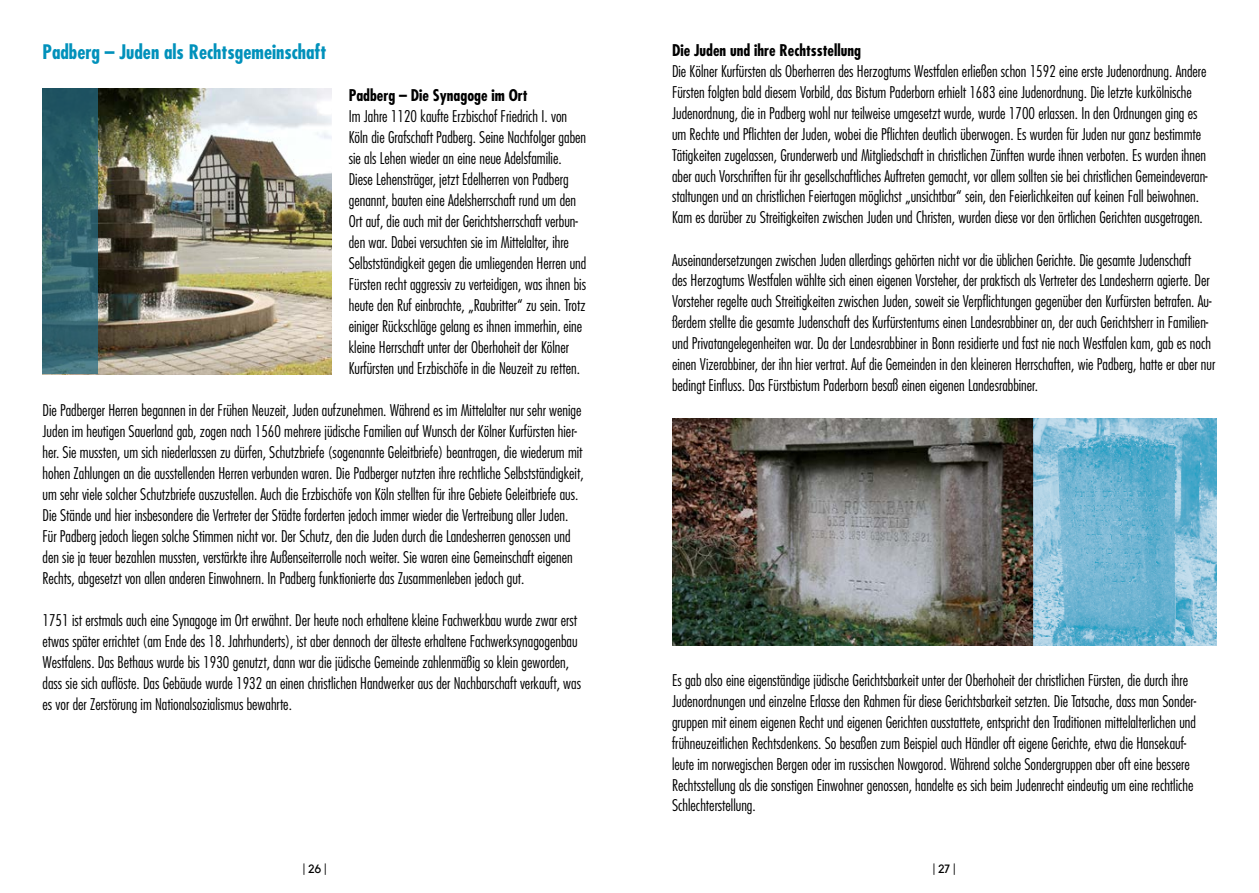
<style>
.page{position:relative;width:1259px;height:893px;background:#fff}
.page>*{position:absolute;margin:0;border:0;box-sizing:border-box;transform-origin:0 0}
.t1{font:700 condensed 19.5px "Futura Std";color:#0091bb}
.t2{font:300 condensed 15.75px/21px "Futura Std";color:#000}
.t3{font:700 condensed 15.75px "Futura Std";color:#000}
.t4{font:12px "Kollektif";color:#000}
</style>
<div class="page">
<img style="left:98px;top:89px;width:234px;height:285px">
<svg style="left:43px;top:89px;width:55px;height:285px;background:#30626d"></svg>
<img style="left:672px;top:419px;width:361px;height:227px">
<svg style="left:1033px;top:419px;width:183px;height:227px;background:#79b9d5"></svg>
<p class="t1" style="left:43px;top:39px;width:285px">Padberg – Juden als Rechtsgemeinschaft</p>
<p class="t3" style="left:349px;top:85px;width:180px">Padberg – Die Synagoge im Ort</p>
<p class="t2" style="left:349px;top:105px;width:239px">Im Jahre 1120 kaufte Erzbischof Friedrich I. von Köln die Grafschaft Padberg. Seine Nachfolger gaben sie als Lehen wieder an eine neue Adelsfamilie.<br>Diese Lehensträger, jetzt Edelherren von Padberg genannt, bauten eine Adelsherrschaft rund um den Ort auf, die auch mit der Gerichtsherrschaft verbun&shy;den war. Dabei versuchten sie im Mittelalter, ihre Selbstständigkeit gegen die umliegenden Herren und Fürsten recht aggressiv zu verteidigen, was ihnen bis heute den Ruf einbrachte, „Raubritter“ zu sein. Trotz einiger Rückschläge gelang es ihnen immerhin, eine kleine Herrschaft unter der Oberhoheit der Kölner Kurfürsten und Erzbischöfe in die Neuzeit zu retten.</p>
<p class="t2" style="left:43px;top:399px;width:542px">Die Padberger Herren begannen in der Frühen Neuzeit, Juden aufzunehmen. Während es im Mittelalter nur sehr wenige Juden im heutigen Sauerland gab, zogen nach 1560 mehrere jüdische Familien auf Wunsch der Kölner Kurfürsten hier&shy;her. Sie mussten, um sich niederlassen zu dürfen, Schutzbriefe (sogenannte Geleitbriefe) beantragen, die wiederum mit hohen Zahlungen an die ausstellenden Herren verbunden waren. Die Padberger nutzten ihre rechtliche Selbstständigkeit, um sehr viele solcher Schutzbriefe auszustellen. Auch die Erzbischöfe von Köln stellten für ihre Gebiete Geleitbriefe aus.<br>Die Stände und hier insbesondere die Vertreter der Städte forderten jedoch immer wieder die Vertreibung aller Juden.<br>Für Padberg jedoch liegen solche Stimmen nicht vor. Der Schutz, den die Juden durch die Landesherren genossen und den sie ja teuer bezahlen mussten, verstärkte ihre Außenseiterrolle noch weiter. Sie waren eine Gemeinschaft eigenen Rechts, abgesetzt von allen anderen Einwohnern. In Padberg funktionierte das Zusammenleben jedoch gut.</p>
<p class="t2" style="left:43px;top:609px;width:540px">1751 ist erstmals auch eine Synagoge im Ort erwähnt. Der heute noch erhaltene kleine Fachwerkbau wurde zwar erst etwas später errichtet (am Ende des 18. Jahrhunderts), ist aber dennoch der älteste erhaltene Fachwerksynagogenbau Westfalens. Das Bethaus wurde bis 1930 genutzt, dann war die jüdische Gemeinde zahlenmäßig so klein geworden, dass sie sich auflöste. Das Gebäude wurde 1932 an einen christlichen Handwerker aus der Nachbarschaft verkauft, was es vor der Zerstörung im Nationalsozialismus bewahrte.</p>
<p class="t3" style="left:672px;top:40px;width:190px">Die Juden und ihre Rechtsstellung</p>
<p class="t2" style="left:672px;top:60px;width:537px">Die Kölner Kurfürsten als Oberherren des Herzogtums Westfalen erließen schon 1592 eine erste Judenordnung. Andere Fürsten folgten bald diesem Vorbild, das Bistum Paderborn erhielt 1683 eine Judenordnung. Die letzte kurkölnische Judenordnung, die in Padberg wohl nur teilweise umgesetzt wurde, wurde 1700 erlassen. In den Ordnungen ging es um Rechte und Pflichten der Juden, wobei die Pflichten deutlich überwogen. Es wurden für Juden nur ganz bestimmte Tätigkeiten zugelassen, Grunderwerb und Mitgliedschaft in christlichen Zünften wurde ihnen verboten. Es wurden ihnen aber auch Vorschriften für ihr gesellschaftliches Auftreten gemacht, vor allem sollten sie bei christlichen Gemeindeveran&shy;staltungen und an christlichen Feiertagen möglichst „unsichtbar“ sein, den Feierlichkeiten auf keinen Fall beiwohnen.<br>Kam es darüber zu Streitigkeiten zwischen Juden und Christen, wurden diese vor den örtlichen Gerichten ausgetragen.</p>
<p class="t2" style="left:672px;top:249px;width:545px">Auseinandersetzungen zwischen Juden allerdings gehörten nicht vor die üblichen Gerichte. Die gesamte Judenschaft<br>des Herzogtums Westfalen wählte sich einen eigenen Vorsteher, der praktisch als Vertreter des Landesherrn agierte. Der Vorsteher regelte auch Streitigkeiten zwischen Juden, soweit sie Verpflichtungen gegenüber den Kurfürsten betrafen. Au&shy;ßerdem stellte die gesamte Judenschaft des Kurfürstentums einen Landesrabbiner an, der auch Gerichtsherr in Familien&shy;und Privatangelegenheiten war. Da der Landesrabbiner in Bonn residierte und fast nie nach Westfalen kam, gab es noch einen Vizerabbiner, der ihn hier vertrat. Auf die Gemeinden in den kleineren Herrschaften, wie Padberg, hatte er aber nur bedingt Einfluss. Das Fürstbistum Paderborn besaß einen eigenen Landesrabbiner.</p>
<p class="t2" style="left:672px;top:669px;width:526px">Es gab also eine eigenständige jüdische Gerichtsbarkeit unter der Oberhoheit der christlichen Fürsten, die durch ihre Judenordnungen und einzelne Erlasse den Rahmen für diese Gerichtsbarkeit setzten. Die Tatsache, dass man Sonder&shy;gruppen mit einem eigenen Recht und eigenen Gerichten ausstattete, entspricht den Traditionen mittelalterlichen und frühneuzeitlichen Rechtsdenkens. So besaßen zum Beispiel auch Händler oft eigene Gerichte, etwa die Hansekauf&shy;leute im norwegischen Bergen oder im russischen Nowgorod. Während solche Sondergruppen aber oft eine bessere Rechtsstellung als die sonstigen Einwohner genossen, handelte es sich beim Judenrecht eindeutig um eine rechtliche Schlechterstellung.</p>
<p class="t4" style="left:303px;top:862px;width:25px">| 26 |</p>
<p class="t4" style="left:933px;top:862px;width:24px">| 27 |</p>
</div>
